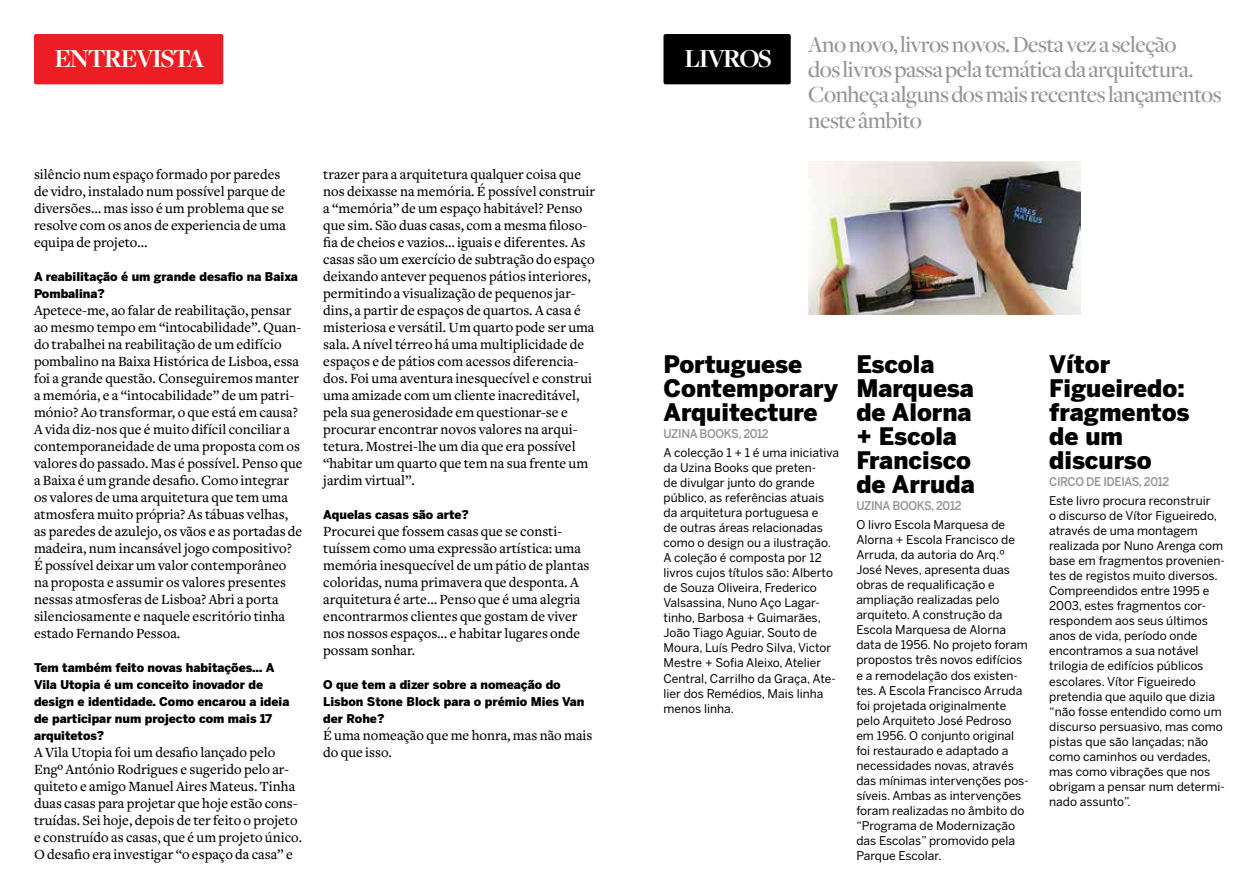
<style>
.page{position:relative;width:1259px;height:893px;background:#fff}
.page>*{position:absolute;margin:0;border:0;box-sizing:border-box;transform-origin:0 0}
.t1{font:700 27px "Freight Disp";letter-spacing:-.055em;color:#fff}
.t2{font:500 24px/25.5px "Freight Disp";letter-spacing:-.02em;color:#939598}
.t3{font:900 24px/24px "Benton Sans";color:#000}
.t4{font:500 14.7px/17px "Freight Text";color:#000}
.t5{font:12px/15px "Benton Sans";color:#000}
.t6{font:900 12px/17px "Benton Sans";color:#000}
.t7{font:500 12px "Benton Sans";letter-spacing:-.03em;color:#939598;scale:.95 1}
</style>
<div class="page">
<div style="left:34px;top:34px;width:189px;height:50px;background:#ed1d24;border-radius:2px"></div>
<div style="left:663px;top:34px;width:127px;height:50px;background:#000;border-radius:2px"></div>
<img style="left:808px;top:162px;width:272px;height:153px">
<h1 class="t1" style="left:55px;top:44px;width:152px">ENTREVISTA</h1>
<h1 class="t1" style="left:684px;top:44px;width:89px">LIVROS</h1>
<h2 class="t2" style="left:808px;top:32px;width:415px">Ano novo, livros novos. Desta vez a seleção<br>dos livros passa pela temática da arquitetura.<br>Conheça alguns dos mais recentes lançamentos neste âmbito</h2>
<p class="t4" style="left:34px;top:166px;width:253px">silêncio num espaço formado por paredes de vidro, instalado num possível parque de diversões… mas isso é um problema que se resolve com os anos de experiencia de uma equipa de projeto…</p>
<p class="t6" style="left:34px;top:268px;width:265px">A reabilitação é um grande desafio na Baixa<br>Pombalina?</p>
<p class="t4" style="left:34px;top:302px;width:270px">Apetece-me, ao falar de reabilitação, pensar ao mesmo tempo em “intocabilidade”. Quan&shy;do trabalhei na reabilitação de um edifício pombalino na Baixa Histórica de Lisboa, essa foi a grande questão. Conseguiremos manter a memória, e a “intocabilidade” de um patri&shy;mónio? Ao transformar, o que está em causa?<br>A vida diz-nos que é muito difícil conciliar a contemporaneidade de uma proposta com os valores do passado. Mas é possível. Penso que a Baixa é um grande desafio. Como integrar os valores de uma arquitetura que tem uma atmosfera muito própria? As tábuas velhas, as paredes de azulejo, os vãos e as portadas de madeira, num incansável jogo compositivo?<br>É possível deixar um valor contemporâneo na proposta e assumir os valores presentes nessas atmosferas de Lisboa? Abri a porta silenciosamente e naquele escritório tinha estado Fernando Pessoa.</p>
<p class="t6" style="left:34px;top:659px;width:257px">Tem também feito novas habitações… A Vila Utopia é um conceito inovador de design e identidade. Como encarou a ideia de participar num projecto com mais 17 arquitetos?</p>
<p class="t4" style="left:34px;top:744px;width:270px">A Vila Utopia foi um desafio lançado pelo Engº António Rodrigues e sugerido pelo ar&shy;quiteto e amigo Manuel Aires Mateus. Tinha duas casas para projetar que hoje estão cons&shy;truídas. Sei hoje, depois de ter feito o projeto e construído as casas, que é um projeto único.<br>O desafio era investigar “o espaço da casa” e</p>
<p class="t4" style="left:323px;top:166px;width:273px">trazer para a arquitetura qualquer coisa que nos deixasse na memória. É possível construir a “memória” de um espaço habitável? Penso que sim. São duas casas, com a mesma filoso&shy;fia de cheios e vazios… iguais e diferentes. As casas são um exercício de subtração do espaço deixando antever pequenos pátios interiores, permitindo a visualização de pequenos jar&shy;dins, a partir de espaços de quartos. A casa é misteriosa e versátil. Um quarto pode ser uma sala. A nível térreo há uma multiplicidade de espaços e de pátios com acessos diferencia&shy;dos. Foi uma aventura inesquecível e construi uma amizade com um cliente inacreditável, pela sua generosidade em questionar-se e procurar encontrar novos valores na arqui&shy;tetura. Mostrei-lhe um dia que era possível “habitar um quarto que tem na sua frente um jardim virtual”.</p>
<p class="t6" style="left:323px;top:506px;width:147px">Aquelas casas são arte?</p>
<p class="t4" style="left:323px;top:523px;width:268px">Procurei que fossem casas que se consti&shy;tuíssem como uma expressão artística: uma memória inesquecível de um pátio de plantas coloridas, numa primavera que desponta. A arquitetura é arte… Penso que é uma alegria encontrarmos clientes que gostam de viver nos nossos espaços… e habitar lugares onde possam sonhar.</p>
<p class="t6" style="left:323px;top:676px;width:263px">O que tem a dizer sobre a nomeação do<br>Lisbon Stone Block para o prémio Mies Van der Rohe?</p>
<p class="t4" style="left:323px;top:727px;width:271px">É uma nomeação que me honra, mas não mais do que isso.</p>
<h2 class="t3" style="left:663px;top:352px;width:176px">Portuguese<br>Contemporary<br>Arquitecture</h2>
<p class="t7" style="left:663px;top:427px;width:112px">UZINA BOOKS, 2012</p>
<p class="t5" style="left:663px;top:445px;width:177px">A colecção 1 + 1 é uma iniciativa da Uzina Books que preten-<br>de divulgar junto do grande público, as referências atuais da arquitetura portuguesa e<br>de outras áreas relacionadas como o design ou a ilustração.<br>A coleção é composta por 12 livros cujos títulos são: Alberto de Souza Oliveira, Frederico<br>Valsassina, Nuno Aço Lagar&shy;tinho, Barbosa + Guimarães,<br>João Tiago Aguiar, Souto de<br>Moura, Luís Pedro Silva, Victor<br>Mestre + Sofia Aleixo, Atelier<br>Central, Carrilho da Graça, Ate&shy;lier dos Remédios, Mais linha menos linha.</p>
<h2 class="t3" style="left:856px;top:352px;width:120px">Escola<br>Marquesa de Alorna + Escola<br>Francisco de Arruda</h2>
<p class="t7" style="left:856px;top:499px;width:112px">UZINA BOOKS, 2012</p>
<p class="t5" style="left:856px;top:517px;width:174px">O livro Escola Marquesa de<br>Alorna + Escola Francisco de<br>Arruda, da autoria do Arq.º<br>José Neves, apresenta duas obras de requalificação e ampliação realizadas pelo arquiteto. A construção da<br>Escola Marquesa de Alorna data de 1956. No projeto foram propostos três novos edifícios e a remodelação dos existen&shy;tes. A Escola Francisco Arruda foi projetada originalmente pelo Arquiteto José Pedroso em 1956. O conjunto original foi restaurado e adaptado a necessidades novas, através das mínimas intervenções pos&shy;síveis. Ambas as intervenções foram realizadas no âmbito do “Programa de Modernização das Escolas” promovido pela<br>Parque Escolar.</p>
<h2 class="t3" style="left:1049px;top:352px;width:142px">Vítor<br>Figueiredo: fragmentos de um discurso</h2>
<p class="t7" style="left:1049px;top:475px;width:128px">CIRCO DE I DEIAS, 2012</p>
<p class="t5" style="left:1049px;top:493px;width:177px">Este livro procura reconstruir<br>o discurso de Vítor Figueiredo, através de uma montagem realizada por Nuno Arenga com base em fragmentos provenien&shy;tes de registos muito diversos.<br>Compreendidos entre 1995 e<br>2003, estes fragmentos cor&shy;respondem aos seus últimos anos de vida, período onde encontramos a sua notável trilogia de edifícios públicos escolares. Vítor Figueiredo pretendia que aquilo que dizia “não fosse entendido como um discurso persuasivo, mas como pistas que são lançadas; não como caminhos ou verdades, mas como vibrações que nos obrigam a pensar num determi&shy;nado assunto”.</p>
</div>
